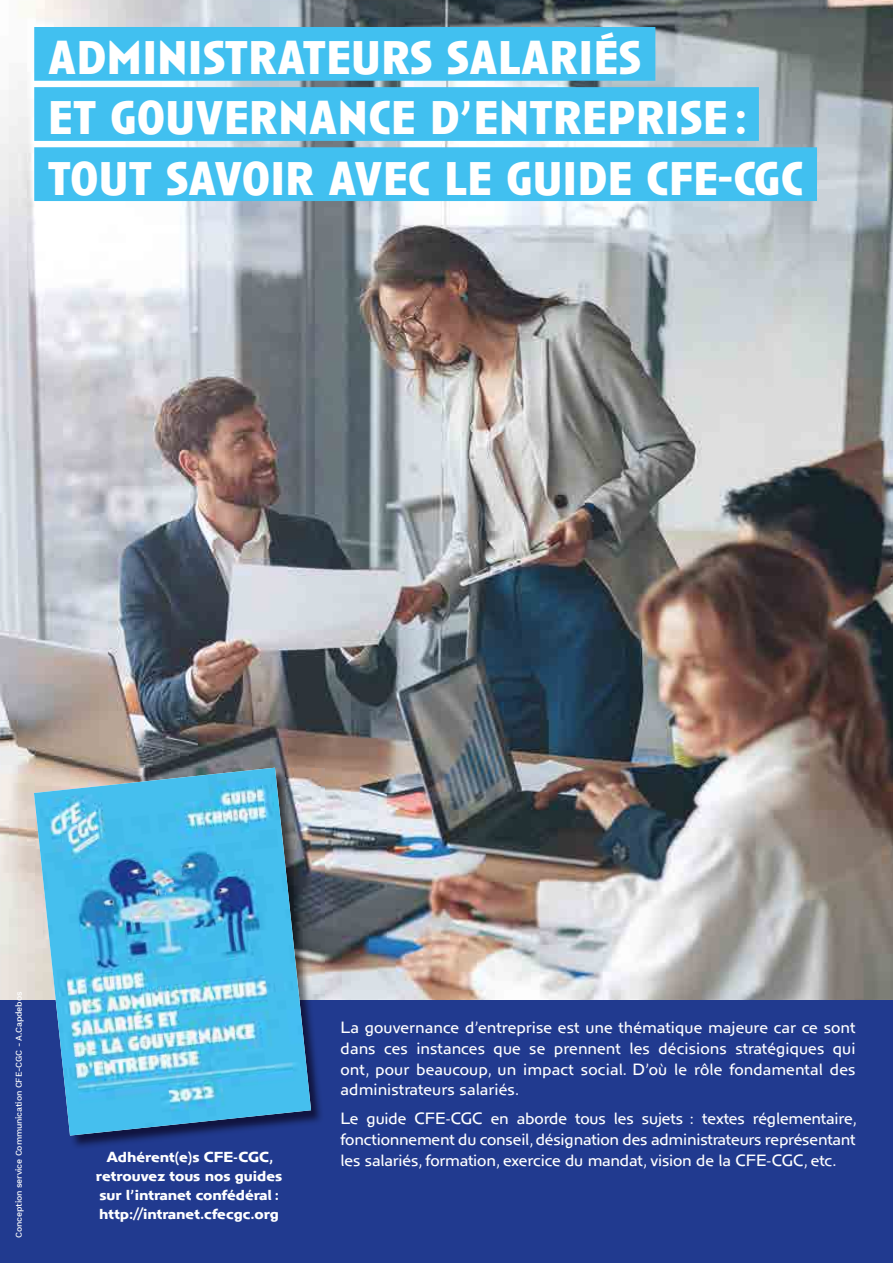
<style>
.page{position:relative;width:893px;height:1263px;background:#fff}
.page>*{position:absolute;margin:0;border:0;box-sizing:border-box;transform-origin:0 0}
.t1{font:700 48.9px/60.2px "Anisette Pro";color:#fff}
.t2{font:16.95px/20.7px "Anisette Pro Petite";letter-spacing:-.01em;color:#fff;text-align:justify}
.t3{font:700 15px/18.8px "Anisette Pro Petite";color:#fff;text-align:center}
.t4{font:500 8.7px "Work Sans";letter-spacing:-.02em;color:#fff}
</style>
<div class="page">
<img style="left:0;top:0;width:893px;height:1001px">
<div style="left:0;top:1001px;width:893px;height:262px;background:#213a8f"></div>
<div style="left:34px;top:27px;width:621px;height:54px;background:#41c0f0"></div>
<div style="left:34px;top:87px;width:725px;height:54px;background:#41c0f0"></div>
<div style="left:34px;top:147px;width:783px;height:54px;background:#41c0f0"></div>
<img style="left:70px;top:769px;width:254px;height:378px">
<img style="left:34px;top:768px;width:277px;height:367px">
<h1 class="t1" style="left:48px;top:25px;width:757px">ADMINISTRATEURS SALARIÉS<br>ET GOUVERNANCE D’ENTREPRISE :<br>TOUT SAVOIR AVEC LE GUIDE CFE-CGC</h1>
<p class="t4" style="left:14px;top:1238px;width:248px;rotate:-90deg">Conception service Communication CFE-CGC - A.Capdebos</p>
<p class="t3" style="left:96px;top:1147px;width:188px">Adhérent(e)s CFE-CGC, retrouvez tous nos guides sur l’intranet confédéral : http://intranet.cfecgc.org</p>
<p class="t2" style="left:341px;top:1017px;width:516px">La gouvernance d’entreprise est une thématique majeure car ce sont dans ces instances que se prennent les décisions stratégiques qui ont, pour beaucoup, un impact social. D’où le rôle fondamental des administrateurs salariés.</p>
<p class="t2" style="left:341px;top:1107px;width:518px">Le guide CFE-CGC en aborde tous les sujets : textes réglementaire, fonctionnement du conseil, désignation des administrateurs représentant les salariés, formation, exercice du mandat, vision de la CFE-CGC, etc.</p>
</div>
